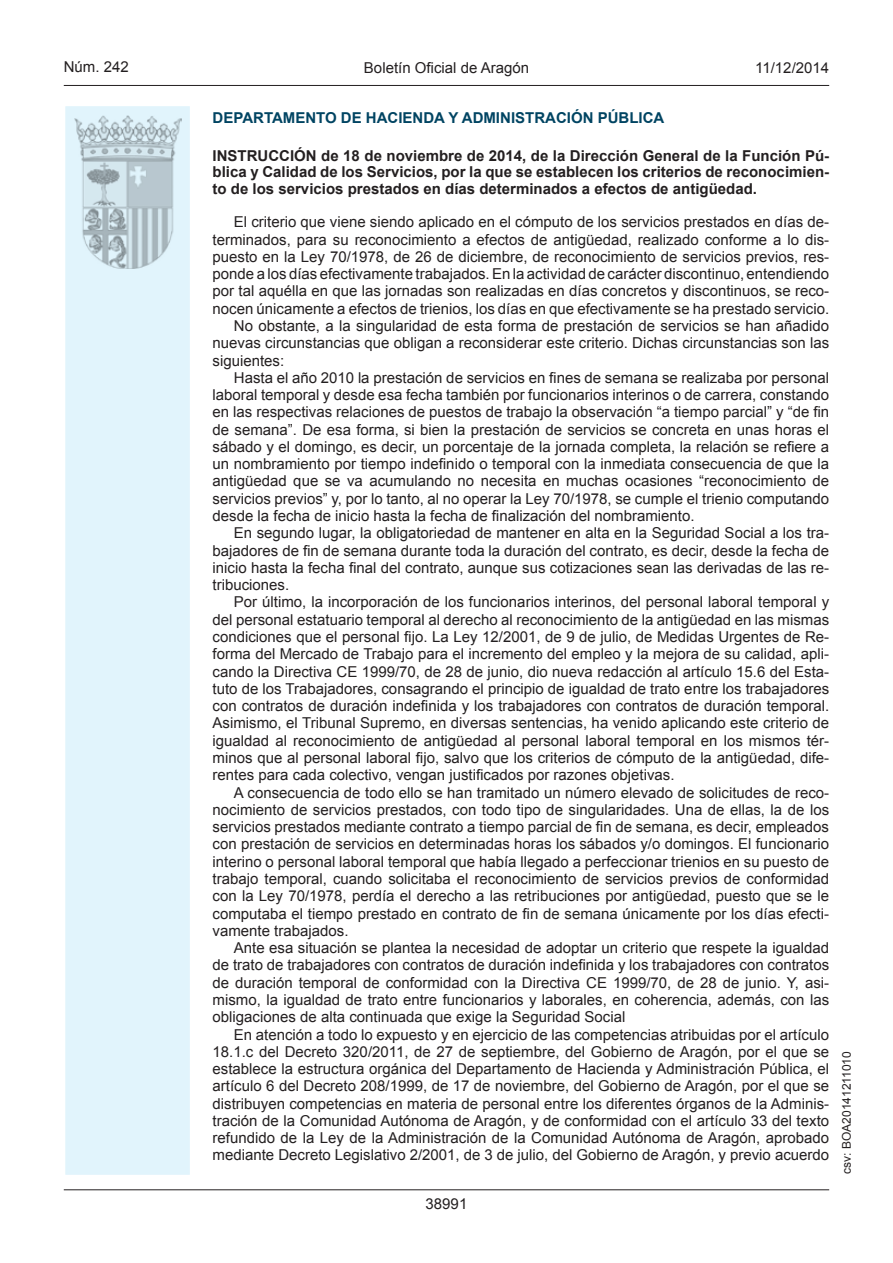
<style>
.page{position:relative;width:893px;height:1263px;background:#fff}
.page>*{position:absolute;margin:0;border:0;box-sizing:border-box;transform-origin:0 0}
.t1{font:15px "Arial";color:#231f20}
.t2{font:700 15px/16.5px "Arial";color:#231f20;text-align:justify}
.t3{font:700 15px "Arial";color:#004462}
.t4{font:12px "Arial";color:#231f20}
</style>
<div class="page">
<hr style="left:64px;top:85px;width:765px;height:1px;background:#231f20">
<div style="left:64px;top:105px;width:127px;height:1071px;background:#e1f4fc;border:2px solid #fff"></div>
<img style="left:75px;top:115px;width:106px;height:153px">
<hr style="left:64px;top:1189px;width:765px;height:1px;background:#231f20">
<p class="t1" style="left:64px;top:57px;width:67px">Núm. 242</p>
<p class="t1" style="left:364px;top:57px;width:167px">Boletín Oficial de Aragón</p>
<p class="t1" style="left:755px;top:57px;width:75px">11/12/2014</p>
<p class="t3" style="left:213px;top:108px;width:453px">DEPARTAMENTO DE HACIENDA Y ADMINISTRACIÓN PÚBLICA</p>
<p class="t2" style="left:213px;top:148px;width:618px">INSTRUCCIÓN de 18 de noviembre de 2014, de la Dirección General de la Función Pú&shy;blica y Calidad de los Servicios, por la que se establecen los criterios de reconocimien&shy;to de los servicios prestados en días determinados a efectos de antigüedad.</p>
<p class="t1" style="left:234px;top:212px;width:597px">El criterio que viene siendo aplicado en el cómputo de los servicios prestados en días de-</p>
<p class="t1" style="left:213px;top:229px;width:618px">terminados, para su reconocimiento a efectos de antigüedad, realizado conforme a lo dis-</p>
<p class="t1" style="left:213px;top:247px;width:618px">puesto en la Ley 70/1978, de 26 de diciembre, de reconocimiento de servicios previos, res-</p>
<p class="t1" style="left:213px;top:264px;width:618px">ponde a los días efectivamente trabajados. En la actividad de carácter discontinuo, entendiendo</p>
<p class="t1" style="left:213px;top:281px;width:618px">por tal aquélla en que las jornadas son realizadas en días concretos y discontinuos, se reco-</p>
<p class="t1" style="left:213px;top:299px;width:618px">nocen únicamente a efectos de trienios, los días en que efectivamente se ha prestado servicio.</p>
<p class="t1" style="left:234px;top:316px;width:597px">No obstante, a la singularidad de esta forma de prestación de servicios se han añadido</p>
<p class="t1" style="left:213px;top:333px;width:618px">nuevas circunstancias que obligan a reconsiderar este criterio. Dichas circunstancias son las</p>
<p class="t1" style="left:213px;top:350px;width:73px">siguientes:</p>
<p class="t1" style="left:234px;top:368px;width:597px">Hasta el año 2010 la prestación de servicios en fines de semana se realizaba por personal</p>
<p class="t1" style="left:213px;top:385px;width:618px">laboral temporal y desde esa fecha también por funcionarios interinos o de carrera, constando</p>
<p class="t1" style="left:213px;top:402px;width:618px">en las respectivas relaciones de puestos de trabajo la observación “a tiempo parcial” y “de fin</p>
<p class="t1" style="left:213px;top:419px;width:618px">de semana”. De esa forma, si bien la prestación de servicios se concreta en unas horas el</p>
<p class="t1" style="left:213px;top:437px;width:618px">sábado y el domingo, es decir, un porcentaje de la jornada completa, la relación se refiere a</p>
<p class="t1" style="left:213px;top:454px;width:618px">un nombramiento por tiempo indefinido o temporal con la inmediata consecuencia de que la</p>
<p class="t1" style="left:213px;top:471px;width:618px">antigüedad que se va acumulando no necesita en muchas ocasiones “reconocimiento de</p>
<p class="t1" style="left:213px;top:489px;width:618px">servicios previos” y, por lo tanto, al no operar la Ley 70/1978, se cumple el trienio computando</p>
<p class="t1" style="left:213px;top:506px;width:483px">desde la fecha de inicio hasta la fecha de finalización del nombramiento.</p>
<p class="t1" style="left:234px;top:523px;width:597px">En segundo lugar, la obligatoriedad de mantener en alta en la Seguridad Social a los tra-</p>
<p class="t1" style="left:213px;top:540px;width:618px">bajadores de fin de semana durante toda la duración del contrato, es decir, desde la fecha de</p>
<p class="t1" style="left:213px;top:558px;width:618px">inicio hasta la fecha final del contrato, aunque sus cotizaciones sean las derivadas de las re-</p>
<p class="t1" style="left:213px;top:575px;width:78px">tribuciones.</p>
<p class="t1" style="left:234px;top:592px;width:597px">Por último, la incorporación de los funcionarios interinos, del personal laboral temporal y</p>
<p class="t1" style="left:213px;top:610px;width:618px">del personal estatuario temporal al derecho al reconocimiento de la antigüedad en las mismas</p>
<p class="t1" style="left:213px;top:627px;width:618px">condiciones que el personal fijo. La Ley 12/2001, de 9 de julio, de Medidas Urgentes de Re-</p>
<p class="t1" style="left:213px;top:644px;width:618px">forma del Mercado de Trabajo para el incremento del empleo y la mejora de su calidad, apli-</p>
<p class="t1" style="left:213px;top:661px;width:618px">cando la Directiva CE 1999/70, de 28 de junio, dio nueva redacción al artículo 15.6 del Esta-</p>
<p class="t1" style="left:213px;top:679px;width:618px">tuto de los Trabajadores, consagrando el principio de igualdad de trato entre los trabajadores</p>
<p class="t1" style="left:213px;top:696px;width:618px">con contratos de duración indefinida y los trabajadores con contratos de duración temporal.</p>
<p class="t1" style="left:213px;top:713px;width:618px">Asimismo, el Tribunal Supremo, en diversas sentencias, ha venido aplicando este criterio de</p>
<p class="t1" style="left:213px;top:731px;width:618px">igualdad al reconocimiento de antigüedad al personal laboral temporal en los mismos tér-</p>
<p class="t1" style="left:213px;top:748px;width:618px">minos que al personal laboral fijo, salvo que los criterios de cómputo de la antigüedad, dife-</p>
<p class="t1" style="left:213px;top:765px;width:463px">rentes para cada colectivo, vengan justificados por razones objetivas.</p>
<p class="t1" style="left:234px;top:782px;width:597px">A consecuencia de todo ello se han tramitado un número elevado de solicitudes de reco-</p>
<p class="t1" style="left:213px;top:800px;width:618px">nocimiento de servicios prestados, con todo tipo de singularidades. Una de ellas, la de los</p>
<p class="t1" style="left:213px;top:817px;width:618px">servicios prestados mediante contrato a tiempo parcial de fin de semana, es decir, empleados</p>
<p class="t1" style="left:213px;top:834px;width:618px">con prestación de servicios en determinadas horas los sábados y/o domingos. El funcionario</p>
<p class="t1" style="left:213px;top:851px;width:618px">interino o personal laboral temporal que había llegado a perfeccionar trienios en su puesto de</p>
<p class="t1" style="left:213px;top:869px;width:618px">trabajo temporal, cuando solicitaba el reconocimiento de servicios previos de conformidad</p>
<p class="t1" style="left:213px;top:886px;width:618px">con la Ley 70/1978, perdía el derecho a las retribuciones por antigüedad, puesto que se le</p>
<p class="t1" style="left:213px;top:903px;width:618px">computaba el tiempo prestado en contrato de fin de semana únicamente por los días efecti-</p>
<p class="t1" style="left:213px;top:921px;width:137px">vamente trabajados.</p>
<p class="t1" style="left:234px;top:938px;width:597px">Ante esa situación se plantea la necesidad de adoptar un criterio que respete la igualdad</p>
<p class="t1" style="left:213px;top:955px;width:618px">de trato de trabajadores con contratos de duración indefinida y los trabajadores con contratos</p>
<p class="t1" style="left:213px;top:972px;width:618px">de duración temporal de conformidad con la Directiva CE 1999/70, de 28 de junio. Y, asi-</p>
<p class="t1" style="left:213px;top:990px;width:618px">mismo, la igualdad de trato entre funcionarios y laborales, en coherencia, además, con las</p>
<p class="t1" style="left:213px;top:1007px;width:414px">obligaciones de alta continuada que exige la Seguridad Social</p>
<p class="t1" style="left:234px;top:1024px;width:597px">En atención a todo lo expuesto y en ejercicio de las competencias atribuidas por el artículo</p>
<p class="t1" style="left:213px;top:1042px;width:618px">18.1.c del Decreto 320/2011, de 27 de septiembre, del Gobierno de Aragón, por el que se</p>
<p class="t1" style="left:213px;top:1059px;width:618px">establece la estructura orgánica del Departamento de Hacienda y Administración Pública, el</p>
<p class="t1" style="left:213px;top:1076px;width:618px">artículo 6 del Decreto 208/1999, de 17 de noviembre, del Gobierno de Aragón, por el que se</p>
<p class="t1" style="left:213px;top:1093px;width:618px">distribuyen competencias en materia de personal entre los diferentes órganos de la Adminis-</p>
<p class="t1" style="left:213px;top:1111px;width:618px">tración de la Comunidad Autónoma de Aragón, y de conformidad con el artículo 33 del texto</p>
<p class="t1" style="left:213px;top:1128px;width:618px">refundido de la Ley de la Administración de la Comunidad Autónoma de Aragón, aprobado</p>
<p class="t1" style="left:213px;top:1145px;width:618px">mediante Decreto Legislativo 2/2001, de 3 de julio, del Gobierno de Aragón, y previo acuerdo</p>
<p class="t1" style="left:426px;top:1194px;width:43px">38991</p>
<p class="t4" style="left:839px;top:1174px;width:124px;rotate:-90deg">csv: BOA20141211010</p>
</div>
